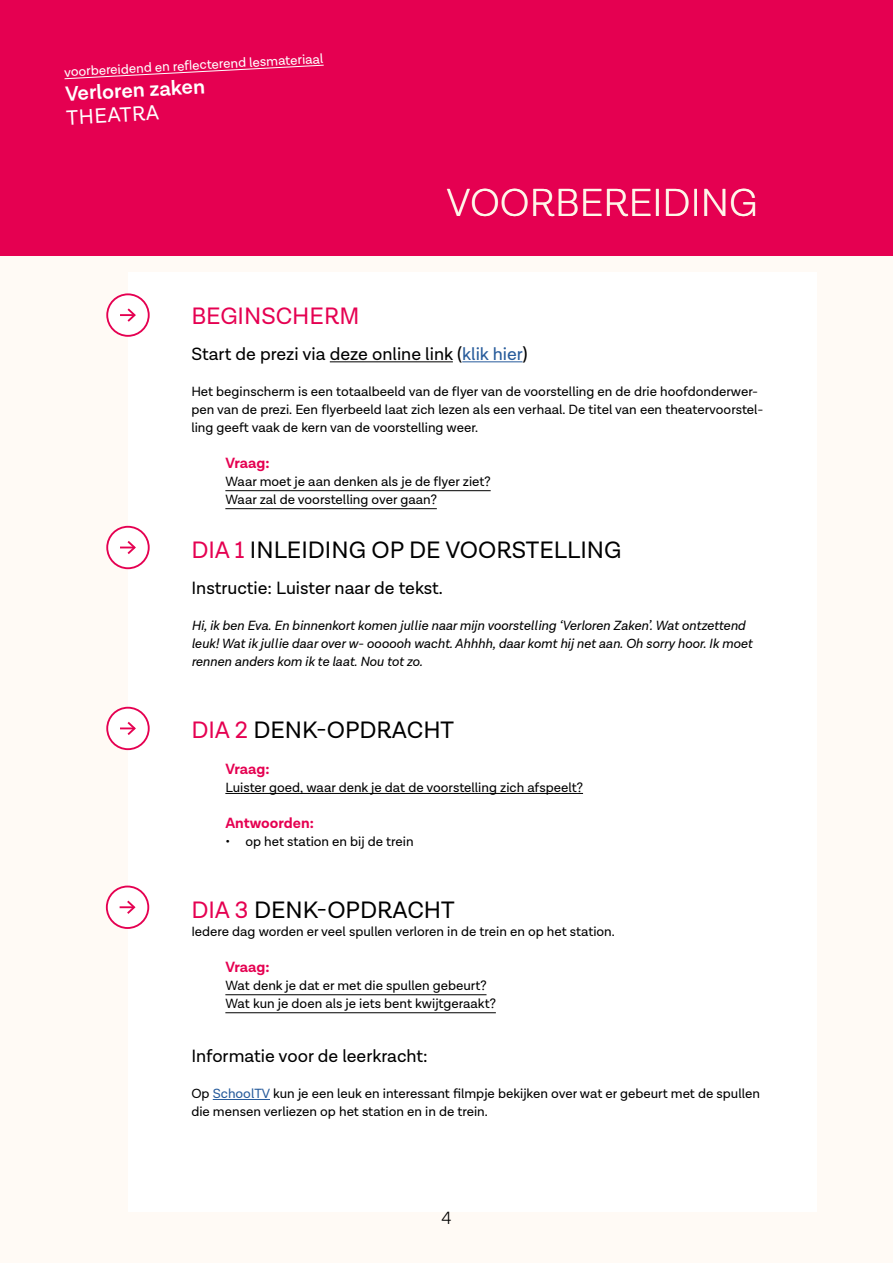
<style>
.page{position:relative;width:893px;height:1263px;background:#fff}
.page>*{position:absolute;margin:0;border:0;box-sizing:border-box;transform-origin:0 0}
.t1{font:300 39.75px "Lota Grotesque";color:#fff5e9}
.t2{font:24px "Lota Grotesque";color:#000}
.t3{font:24px "Lota Grotesque";color:#e50051}
.t4{font:600 21px "Lota Grotesque";color:#fff}
.t5{font:21px "Lota Grotesque";color:#fff}
.t6{font:18px "Lota Grotesque";color:#000}
.t7{font:300 18px "Lota Grotesque";color:#000}
.t8{font:700 15px "Lota Grotesque";color:#e50051}
.t9{font:13.5px/18px "Lota Grotesque";color:#000}
.t10{font:italic 13.5px/18px "Lota Grotesque";color:#000}
.t11{font:13.5px "Lota Grotesque";color:#fff}
.s1{color:#275b9b}
.s2{color:#e50051}
</style>
<div class="page">
<div style="left:0;top:255px;width:893px;height:1008px;background:#fffaf5"></div>
<div style="left:0;top:0;width:893px;height:255px;background:#e50051"></div>
<div style="left:128px;top:272px;width:688px;height:940px;background:#fff"></div>
<svg style="left:64px;top:65px;width:260px;height:14px"></svg>
<hr style="left:330px;top:361px;width:123px;height:1px;background:#000">
<hr style="left:462px;top:361px;width:60px;height:1px;background:#275b9b">
<hr style="left:225px;top:490px;width:266px;height:1px;background:#000">
<hr style="left:225px;top:508px;width:212px;height:1px;background:#000">
<hr style="left:225px;top:793px;width:358px;height:1px;background:#000">
<hr style="left:225px;top:994px;width:261px;height:1px;background:#000">
<hr style="left:225px;top:1012px;width:271px;height:1px;background:#000">
<hr style="left:213px;top:1099px;width:57px;height:1px;background:#275b9b">
<div style="left:107px;top:886px;width:41px;height:42px;background:#fff;border-radius:50%"></div>
<div style="left:106px;top:885px;width:43px;height:44px;border:2px solid #e50051;border-radius:50%"></div>
<svg style="left:120px;top:900px;width:16px;height:14px"></svg>
<div style="left:107px;top:527px;width:42px;height:41px;background:#fff;border-radius:50%"></div>
<div style="left:106px;top:526px;width:44px;height:43px;border:2px solid #e50051;border-radius:50%"></div>
<svg style="left:120px;top:541px;width:16px;height:13px"></svg>
<div style="left:107px;top:708px;width:42px;height:41px;background:#fff;border-radius:50%"></div>
<div style="left:106px;top:707px;width:44px;height:43px;border:2px solid #e50051;border-radius:50%"></div>
<svg style="left:120px;top:722px;width:16px;height:13px"></svg>
<div style="left:107px;top:294px;width:42px;height:42px;background:#fff;border-radius:50%"></div>
<div style="left:106px;top:293px;width:44px;height:44px;border:2px solid #e50051;border-radius:50%"></div>
<svg style="left:120px;top:308px;width:16px;height:14px"></svg>
<p class="t11" style="left:64px;top:65px;width:261px;rotate:-3deg">voorbereidend en refl ecterend lesmateriaal</p>
<h3 class="t4" style="left:65px;top:82px;width:141px;rotate:-3deg">Verloren zaken</h3>
<h3 class="t5" style="left:66px;top:106px;width:94px;rotate:-3deg">THEATRA</h3>
<h1 class="t1" style="left:446px;top:181px;width:313px">VOORBEREIDING</h1>
<h2 class="t3" style="left:191px;top:302px;width:170px">BEGINSCHERM</h2>
<h3 class="t6" style="left:191px;top:344px;width:338px">Start de prezi via deze online link (<span class="s1">klik hier</span>)</h3>
<p class="t9" style="left:191px;top:383px;width:573px">Het beginscherm is een totaalbeeld van de flyer van de voorstelling en de drie hoofdonderwer&shy;pen van de prezi. Een flyerbeeld laat zich lezen als een verhaal. De titel van een theatervoorstel&shy;ling geeft vaak de kern van de voorstelling weer.</p>
<p class="t8" style="left:225px;top:454px;width:46px">Vraag:</p>
<p class="t9" style="left:225px;top:473px;width:267px">Waar moet je aan denken als je de flyer ziet?<br>Waar zal de voorstelling over gaan?</p>
<h2 class="t2" style="left:191px;top:536px;width:432px"><span class="s2">DIA 1</span> INLEIDING OP DE VOORSTELLING</h2>
<h3 class="t6" style="left:191px;top:578px;width:253px">Instructie: Luister naar de tekst.</h3>
<p class="t10" style="left:191px;top:617px;width:562px">Hi, ik ben Eva. En binnenkort komen jullie naar mijn voorstelling ‘Verloren Zaken’. Wat ontzettend leuk! Wat ik jullie daar over w- oooooh wacht. Ahhhh, daar komt hij net aan. Oh sorry hoor. Ik moet rennen anders kom ik te laat. Nou tot zo.</p>
<h2 class="t2" style="left:191px;top:716px;width:264px"><span class="s2">DIA 2</span> DENK-OPDRACHT</h2>
<p class="t8" style="left:225px;top:760px;width:46px">Vraag:</p>
<p class="t9" style="left:225px;top:779px;width:359px">Luister goed, waar denk je dat de voorstelling zich afspeelt?</p>
<p class="t8" style="left:225px;top:814px;width:90px">Antwoorden:</p>
<p class="t9" style="left:225px;top:833px;width:190px">• op het station en bij de trein</p>
<h2 class="t2" style="left:191px;top:896px;width:265px"><span class="s2">DIA 3</span> DENK-OPDRACHT</h2>
<p class="t9" style="left:191px;top:923px;width:425px">Iedere dag worden er veel spullen verloren in de trein en op het station.</p>
<p class="t8" style="left:225px;top:958px;width:46px">Vraag:</p>
<p class="t9" style="left:225px;top:977px;width:272px">Wat denk je dat er met die spullen gebeurt?<br>Wat kun je doen als je iets bent kwijtgeraakt?</p>
<h3 class="t6" style="left:191px;top:1046px;width:238px">Informatie voor de leerkracht:</h3>
<p class="t9" style="left:191px;top:1085px;width:570px">Op <span class="s1">SchoolTV</span> kun je een leuk en interessant filmpje bekijken over wat er gebeurt met de spullen die mensen verliezen op het station en in de trein.</p>
<h3 class="t7" style="left:441px;top:1208px;width:12px">4</h3>
</div>
